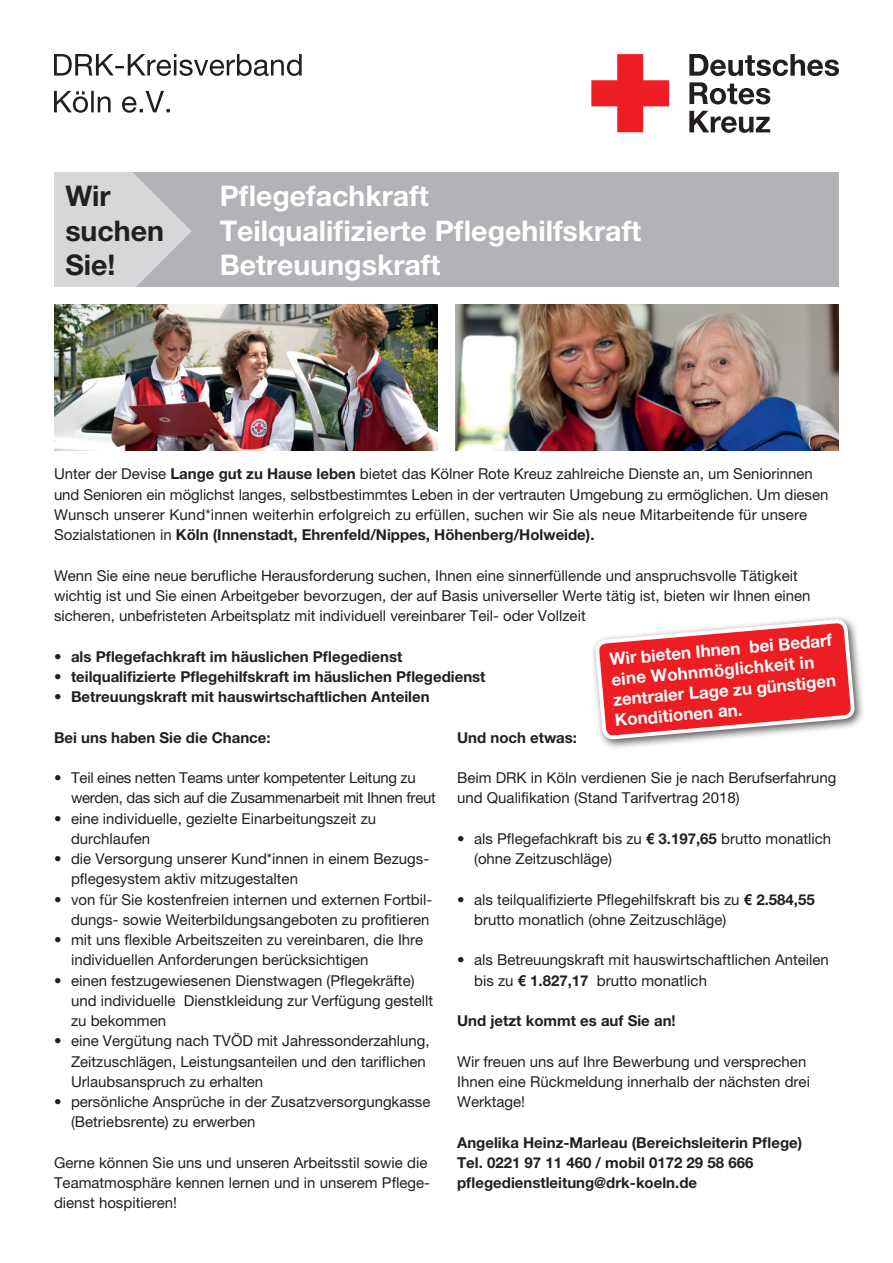
<style>
.page{position:relative;width:893px;height:1263px;background:#fff}
.page>*{position:absolute;margin:0;border:0;box-sizing:border-box;transform-origin:0 0}
.t1{font:700 28.5px/34.5px "Helvetica Neue";color:#fff}
.t2{font:700 28.5px/34.5px "Helvetica Neue";color:#231f20}
.t3{font:700 17.1px/20.4px "Helvetica Neue";color:#fff}
.t4{font:15px/20.2px "Helvetica Neue";color:#231f20}
.t5{font:700 15px/20.2px "Helvetica Neue";color:#231f20}
.t6{font:15px/20.2px "Helvetica Neue";letter-spacing:-.02em;color:#231f20}
.s1{font-weight:700}
</style>
<div class="page">
<div style="left:54px;top:172px;width:785px;height:115px;background:#b2b3b7"></div>
<svg style="left:591px;top:54px;width:78px;height:78px"></svg>
<svg style="left:689px;top:54px;width:150px;height:22px"></svg>
<svg style="left:689px;top:82px;width:81px;height:22px"></svg>
<svg style="left:689px;top:111px;width:81px;height:21px"></svg>
<svg style="left:54px;top:90px;width:138px;height:197px;fill:#d7d7da"></svg>
<svg style="left:54px;top:91px;width:116px;height:22px"></svg>
<svg style="left:54px;top:54px;width:248px;height:22px"></svg>
<img style="left:455px;top:304px;width:384px;height:147px">
<div style="left:590px;top:614px;width:275px;height:136px;background:#231f20;opacity:.75"></div>
<svg style="left:597px;top:614px;width:256px;height:136px"></svg>
<img style="left:54px;top:304px;width:384px;height:147px">
<h1 class="t2" style="left:65px;top:178px;width:100px">Wir suchen<br>Sie!</h1>
<h1 class="t1" style="left:220px;top:178px;width:423px">Pflegefachkraft<br>Teilqualifizierte Pflegehilfskraft<br>Betreuungskraft</h1>
<p class="t4" style="left:54px;top:464px;width:776px">Unter der Devise <span class="s1">Lange gut zu Hause leben</span> bietet das Kölner Rote Kreuz zahlreiche Dienste an, um Seniorinnen und Senioren ein möglichst langes, selbstbestimmtes Leben in der vertrauten Umgebung zu ermöglichen. Um diesen Wunsch unserer Kund*innen weiterhin erfolgreich zu erfüllen, suchen wir Sie als neue Mitarbeitende für unsere Sozialstationen in <span class="s1">Köln (Innenstadt, Ehrenfeld/Nippes, Höhenberg/Holweide).</span></p>
<p class="t4" style="left:54px;top:565px;width:758px">Wenn Sie eine neue berufliche Herausforderung suchen, Ihnen eine sinnerfüllende und anspruchsvolle Tätigkeit wichtig ist und Sie einen Arbeitgeber bevorzugen, der auf Basis universeller Werte tätig ist, bieten wir Ihnen einen sicheren, unbefristeten Arbeitsplatz mit individuell vereinbarer Teil- oder Vollzeit</p>
<p class="t5" style="left:54px;top:646px;width:350px">• als Pflegefachkraft im häuslichen Pflegedienst</p>
<p class="t5" style="left:54px;top:666px;width:433px">• teilqualifizierte Pflegehilfskraft im häuslichen Pflegedienst</p>
<p class="t5" style="left:54px;top:686px;width:377px">• Betreuungskraft mit hauswirtschaftlichen Anteilen</p>
<p class="t3" style="left:609px;top:649px;width:225px;rotate:-5deg">Wir bieten Ihnen bei Bedarf eine Wohnmöglichkeit in zentraler Lage zu günstigen<br>Konditionen an.</p>
<p class="t5" style="left:54px;top:727px;width:218px">Bei uns haben Sie die Chance:</p>
<p class="t6" style="left:71px;top:767px;width:366px;text-indent:-17px">• Teil eines netten Teams unter kompetenter Leitung zu werden, das sich auf die Zusammenarbeit mit Ihnen freut</p>
<p class="t4" style="left:71px;top:808px;width:307px;text-indent:-17px">• eine individuelle, gezielte Einarbeitungszeit zu durchlaufen</p>
<p class="t4" style="left:71px;top:848px;width:360px;text-indent:-17px">• die Versorgung unserer Kund*innen in einem Bezugs&shy;pflegesystem aktiv mitzugestalten</p>
<p class="t4" style="left:54px;top:889px;width:380px;text-align:right">• von für Sie kostenfreien internen und externen Fortbil&shy;dungs- sowie Weiterbildungsangeboten zu profitieren</p>
<p class="t4" style="left:71px;top:929px;width:354px;text-indent:-17px">• mit uns flexible Arbeitszeiten zu vereinbaren, die Ihre individuellen Anforderungen berücksichtigen</p>
<p class="t4" style="left:71px;top:970px;width:364px;text-indent:-17px">• einen festzugewiesenen Dienstwagen (Pflegekräfte) und individuelle Dienstkleidung zur Verfügung gestellt zu bekommen</p>
<p class="t4" style="left:71px;top:1031px;width:360px;text-indent:-17px">• eine Vergütung nach TVÖD mit Jahressonderzahlung,<br>Zeitzuschlägen, Leistungsanteilen und den tariflichen<br>Urlaubsanspruch zu erhalten</p>
<p class="t4" style="left:71px;top:1091px;width:361px;text-indent:-17px">• persönliche Ansprüche in der Zusatzversorgungkasse (Betriebsrente) zu erwerben</p>
<p class="t4" style="left:54px;top:1152px;width:377px">Gerne können Sie uns und unseren Arbeitsstil sowie die<br>Teamatmosphäre kennen lernen und in unserem Pflege&shy;dienst hospitieren!</p>
<p class="t5" style="left:457px;top:727px;width:122px">Und noch etwas:</p>
<p class="t4" style="left:457px;top:767px;width:381px">Beim DRK in Köln verdienen Sie je nach Berufserfahrung und Qualifikation (Stand Tarifvertrag 2018)</p>
<p class="t4" style="left:474px;top:828px;width:359px;text-indent:-17px">• als Pflegefachkraft bis zu <span class="s1">€ 3.197,65</span> brutto monatlich (ohne Zeitzuschläge)</p>
<p class="t4" style="left:474px;top:889px;width:342px;text-indent:-17px">• als teilqualifizierte Pflegehilfskraft bis zu <span class="s1">€ 2.584,55 </span>brutto monatlich (ohne Zeitzuschläge)</p>
<p class="t4" style="left:474px;top:950px;width:356px;text-indent:-17px">• als Betreuungskraft mit hauswirtschaftlichen Anteilen bis zu <span class="s1">€ 1.827,17</span> brutto monatlich</p>
<p class="t5" style="left:457px;top:1010px;width:220px">Und jetzt kommt es auf Sie an!</p>
<p class="t4" style="left:457px;top:1051px;width:354px">Wir freuen uns auf Ihre Bewerbung und versprechen<br>Ihnen eine Rückmeldung innerhalb der nächsten drei<br>Werktage!</p>
<p class="t5" style="left:457px;top:1132px;width:347px">Angelika Heinz-Marleau (Bereichsleiterin Pflege)<br>Tel. 0221 97 11 460 / mobil 0172 29 58 666 pflegedienstleitung@drk-koeln.de</p>
</div>
